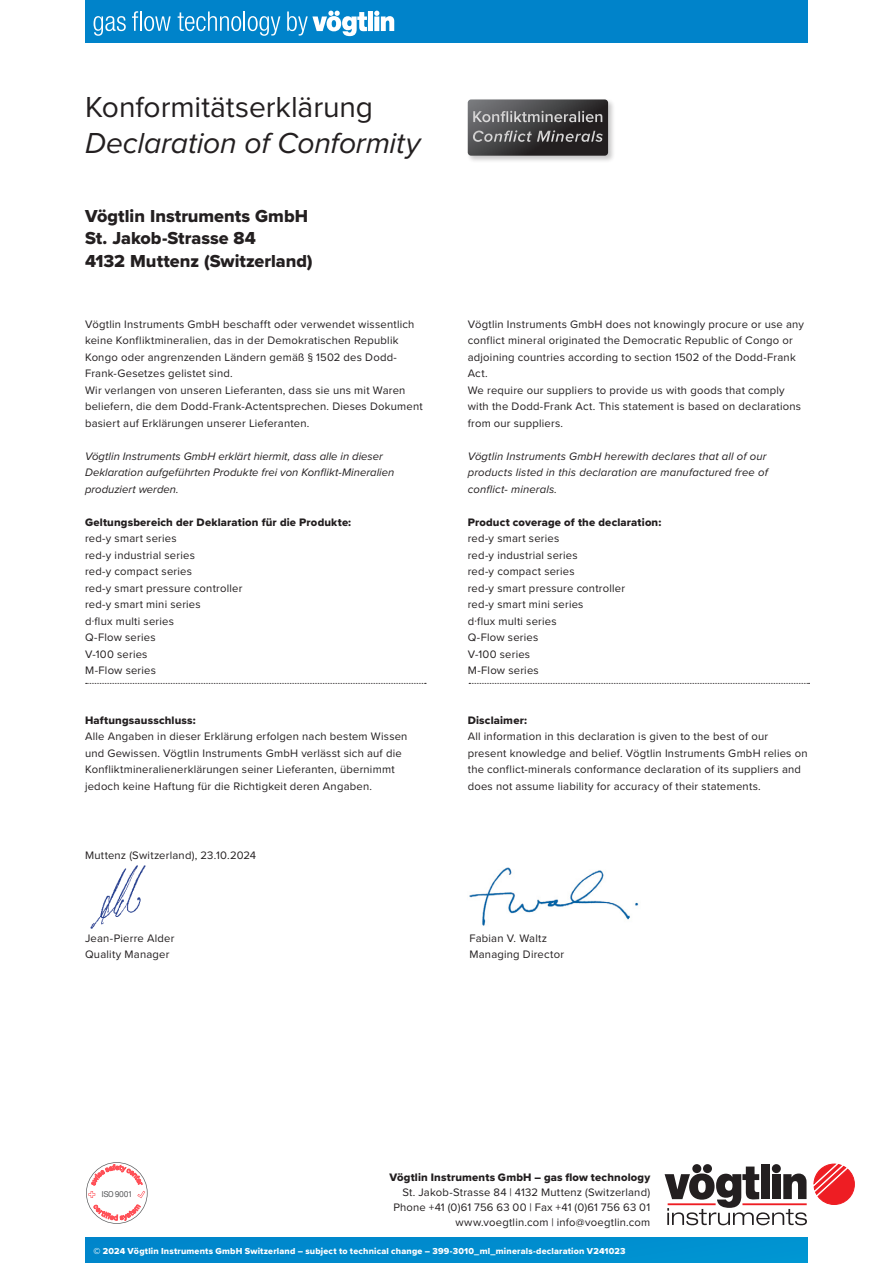
<style>
.page{position:relative;width:893px;height:1263px;background:#fff}
.page>*{position:absolute;margin:0;border:0;box-sizing:border-box;transform-origin:0 0}
.Seitentitel_Light{font:italic 30px "Proxima Nova";letter-spacing:-.005em;color:#231f20}
.Seitentitel_Light-2{font:30px "Proxima Nova";letter-spacing:-.005em;color:#231f20}
.Normal_Titel{font:18px/22.5px "Proxima Nova Extrabld";color:#231f20}
.Adresse{font:11.25px/16.5px "Proxima Nova";letter-spacing:.02em;color:#231f20}
.t1{font:italic 11.25px/16.5px "Proxima Nova";letter-spacing:.01em;color:#231f20}
.Adresse-2{font:11.25px "Proxima Nova Extrabld";letter-spacing:.015em;color:#231f20}
.DocInfo{font:9px "Proxima Nova Extrabld";letter-spacing:.02em;color:#fff}
.t2{font:8.4px "Akkurat TT";letter-spacing:-.055em;color:#57585a}
</style>
<div class="page">
<img style="left:90px;top:865px;width:56px;height:64px">
<div style="left:85px;top:0;width:723px;height:43px;background:#0083ca"></div>
<div style="left:85px;top:1237px;width:723px;height:26px;background:#008cce"></div>
<svg style="left:772px;top:1164px;width:9px;height:9px"></svg>
<div style="left:761px;top:1165px;width:9px;height:34px;background:#231f20"></div>
<svg style="left:665px;top:1166px;width:142px;height:59px"></svg>
<hr style="left:742px;top:1203px;width:65px;height:2px;background:#ee1d23">
<hr style="left:668px;top:1203px;width:48px;height:2px;background:#ee1d23">
<svg style="left:813px;top:1163px;width:42px;height:42px"></svg>
<div style="left:692px;top:1164px;width:9px;height:9px;background:#231f20;border-radius:50%"></div>
<div style="left:703px;top:1164px;width:9px;height:9px;background:#231f20;border-radius:50%"></div>
<svg style="left:86px;top:683px;width:340px;height:1px"></svg>
<svg style="left:469px;top:683px;width:340px;height:1px"></svg>
<svg style="left:94px;top:16px;width:32px;height:20px"></svg>
<svg style="left:132px;top:11px;width:6px;height:20px"></svg>
<hr style="left:140px;top:11px;width:2px;height:20px;background:#fff">
<svg style="left:144px;top:16px;width:27px;height:15px"></svg>
<svg style="left:178px;top:11px;width:102px;height:25px"></svg>
<svg style="left:287px;top:11px;width:107px;height:25px"></svg>
<div style="left:467px;top:98px;width:149px;height:65px;background:#231f20;opacity:.25"></div>
<svg style="left:468px;top:99px;width:140px;height:57px;background:#535253"></svg>
<img style="left:469px;top:867px;width:170px;height:59px">
<svg style="left:86px;top:1162px;width:62px;height:62px"></svg>
<p class="Seitentitel_Light-2" style="left:85px;top:85px;width:290px">Konformitätserklärung</p>
<p class="Seitentitel_Light" style="left:85px;top:121px;width:337px">Declaration of Conformity</p>
<p class="Normal_Titel" style="left:85px;top:204px;width:229px">Vögtlin Instruments GmbH<br>St. Jakob-Strasse 84<br>4132 Muttenz (Switzerland)</p>
<p class="Adresse" style="left:85px;top:315px;width:331px">Vögtlin Instruments GmbH beschafft oder verwendet wissentlich keine Konfliktmineralien, das in der Demokratischen Republik Kongo oder angrenzenden Ländern gemäß § 1502 des Dodd-Frank-Gesetzes gelistet sind.</p>
<p class="Adresse" style="left:85px;top:381px;width:339px">Wir verlangen von unseren Lieferanten, dass sie uns mit Waren beliefern, die dem Dodd-Frank-Actentsprechen. Dieses Dokument basiert auf Erklärungen unserer Lieferanten.</p>
<p class="t1" style="left:85px;top:447px;width:311px">Vögtlin Instruments GmbH erklärt hiermit, dass alle in dieser<br>Deklaration aufgeführten Produkte frei von Konflikt-Mineralien produziert werden.</p>
<p class="Adresse-2" style="left:85px;top:514px;width:268px">Geltungsbereich der Deklaration für die Produkte:</p>
<p class="Adresse" style="left:85px;top:530px;width:93px">red-y smart series</p>
<p class="Adresse" style="left:85px;top:546px;width:111px">red-y industrial series</p>
<p class="Adresse" style="left:85px;top:563px;width:108px">red-y compact series</p>
<p class="Adresse" style="left:85px;top:579px;width:159px">red-y smart pressure controller</p>
<p class="Adresse" style="left:85px;top:596px;width:117px">red-y smart mini series</p>
<p class="Adresse" style="left:85px;top:612px;width:90px">d·flux multi series</p>
<p class="Adresse" style="left:85px;top:629px;width:72px">Q-Flow series</p>
<p class="Adresse" style="left:85px;top:645px;width:64px">V-100 series</p>
<p class="Adresse" style="left:85px;top:662px;width:73px">M-Flow series</p>
<p class="Adresse-2" style="left:85px;top:712px;width:112px">Haftungsausschluss:</p>
<p class="Adresse" style="left:85px;top:728px;width:324px">Alle Angaben in dieser Erklärung erfolgen nach bestem Wissen und Gewissen. Vögtlin Instruments GmbH verlässt sich auf die Konfliktmineralienerklärungen seiner Lieferanten, übernimmt jedoch keine Haftung für die Richtigkeit deren Angaben.</p>
<p class="Adresse" style="left:85px;top:847px;width:173px">Muttenz (Switzerland), 23.10.2024</p>
<p class="Adresse" style="left:468px;top:315px;width:338px">Vögtlin Instruments GmbH does not knowingly procure or use any conflict mineral originated the Democratic Republic of Congo or adjoining countries according to section 1502 of the Dodd-Frank Act.</p>
<p class="Adresse" style="left:468px;top:381px;width:335px">We require our suppliers to provide us with goods that comply with the Dodd-Frank Act. This statement is based on declarations from our suppliers.</p>
<p class="t1" style="left:468px;top:447px;width:302px">Vögtlin Instruments GmbH herewith declares that all of our products listed in this declaration are manufactured free of conflict- minerals.</p>
<p class="Adresse-2" style="left:468px;top:514px;width:195px">Product coverage of the declaration:</p>
<p class="Adresse" style="left:468px;top:530px;width:93px">red-y smart series</p>
<p class="Adresse" style="left:468px;top:546px;width:111px">red-y industrial series</p>
<p class="Adresse" style="left:468px;top:563px;width:108px">red-y compact series</p>
<p class="Adresse" style="left:468px;top:579px;width:159px">red-y smart pressure controller</p>
<p class="Adresse" style="left:468px;top:596px;width:117px">red-y smart mini series</p>
<p class="Adresse" style="left:468px;top:612px;width:90px">d·flux multi series</p>
<p class="Adresse" style="left:468px;top:629px;width:72px">Q-Flow series</p>
<p class="Adresse" style="left:468px;top:645px;width:64px">V-100 series</p>
<p class="Adresse" style="left:468px;top:662px;width:73px">M-Flow series</p>
<p class="Adresse-2" style="left:468px;top:712px;width:61px">Disclaimer:</p>
<p class="Adresse" style="left:468px;top:728px;width:341px">All information in this declaration is given to the best of our present knowledge and belief. Vögtlin Instruments GmbH relies on the conflict-minerals conformance declaration of its suppliers and does not assume liability for accuracy of their statements.</p>
<p class="Adresse" style="left:85px;top:929px;width:91px">Jean-Pierre Alder</p>
<p class="Adresse" style="left:469px;top:929px;width:79px">Fabian V. Waltz</p>
<p class="Adresse" style="left:85px;top:946px;width:86px">Quality Manager</p>
<p class="Adresse" style="left:469px;top:946px;width:96px">Managing Director</p>
<p class="t2" style="left:102px;top:1189px;width:32px">ISO 9001</p>
<p class="Adresse-2" style="left:389px;top:1168px;width:262px">Vögtlin Instruments GmbH – gas flow technology</p>
<p class="Adresse" style="left:402px;top:1183px;width:249px">St. Jakob-Strasse 84 | 4132 Muttenz (Switzerland)</p>
<p class="Adresse" style="left:393px;top:1198px;width:258px">Phone +41 (0)61 756 63 00 | Fax +41 (0)61 756 63 01</p>
<p class="Adresse" style="left:455px;top:1213px;width:196px">www.voegtlin.com | info@voegtlin.com</p>
<p class="DocInfo" style="left:94px;top:1244px;width:533px">© 2024 Vögtlin Instruments GmbH Switzerland – subject to technical change – 399-3010_ml_minerals-declaration V241023</p>
</div>
